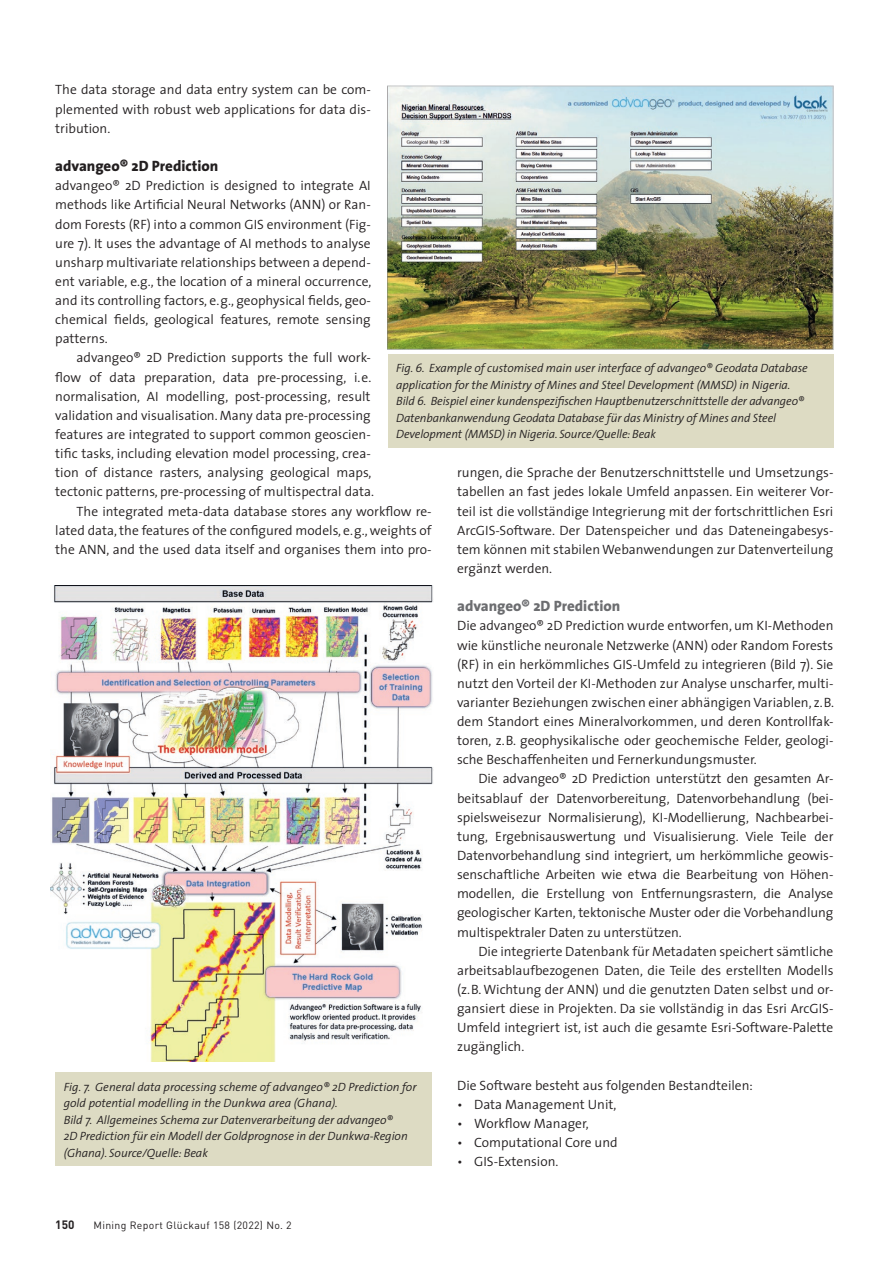
<style>
.page{position:relative;width:893px;height:1263px;background:#fff}
.page>*{position:absolute;margin:0;border:0;box-sizing:border-box;transform-origin:0 0}
.t1{font:800 15px "The Sans";color:#6c6d70}
.t2{font:800 15px "The Sans";color:#231f20}
.t3{font:300 13.5px/19.2px "The Sans";color:#231f20;text-align:justify}
.t4{font:italic 300 12px/16.5px "The Sans";letter-spacing:-.005em;color:#231f20}
.t5{font:700 12px "DIN";color:#231f20}
.t6{font:10.5px "DIN";letter-spacing:.03em;color:#231f20}
</style>
<div class="page">
<img style="left:388px;top:85px;width:445px;height:265px">
<img style="left:51px;top:585px;width:382px;height:476px">
<div style="left:388px;top:354px;width:445px;height:94px;background:#dddbc3"></div>
<div style="left:55px;top:1073px;width:377px;height:93px;background:#dddbc3"></div>
<p class="t3" style="left:55px;top:80px;width:317px">The data storage and data entry system can be com&shy;plemented with robust web applications for data dis&shy;tribution.</p>
<p class="t2" style="left:55px;top:153px;width:165px">advangeo® 2D Prediction</p>
<p class="t3" style="left:55px;top:176px;width:318px">advangeo® 2D Prediction is designed to integrate AI methods like Artificial Neural Networks (ANN) or Ran&shy;dom Forests (RF) into a common GIS environment (Fig&shy;ure 7). It uses the advantage of AI methods to analyse unsharp multivariate relationships between a depend&shy;ent variable, e.g., the location of a mineral occurrence, and its controlling factors, e.g., geophysical fields, geo&shy;chemical fields, geological features, remote sensing patterns.</p>
<p class="t3" style="left:77px;top:348px;width:296px">advangeo® 2D Prediction supports the full work-</p>
<p class="t3" style="left:55px;top:367px;width:318px">flow of data preparation, data pre-processing, i.e.</p>
<p class="t3" style="left:55px;top:386px;width:317px">normalisation, AI modelling, post-processing, result</p>
<p class="t3" style="left:55px;top:405px;width:317px">validation and visualisation. Many data pre-processing</p>
<p class="t3" style="left:55px;top:424px;width:317px">features are integrated to support common geoscien-</p>
<p class="t3" style="left:55px;top:444px;width:317px">tific tasks, including elevation model processing, crea-</p>
<p class="t3" style="left:55px;top:463px;width:318px">tion of distance rasters, analysing geological maps,</p>
<p class="t3" style="left:55px;top:482px;width:320px">tectonic patterns, pre-processing of multispectral data.</p>
<p class="t3" style="left:77px;top:501px;width:357px">The integrated meta-data database stores any workflow re-</p>
<p class="t3" style="left:55px;top:520px;width:378px">lated data, the features of the configured models, e.g., weights of</p>
<p class="t3" style="left:55px;top:539px;width:378px">the ANN, and the used data itself and organises them into pro-</p>
<p class="t4" style="left:396px;top:359px;width:413px">Fig. 6. Example of customised main user interface of advangeo® Geodata Database application for the Ministry of Mines and Steel Development (MMSD) in Nigeria.<br>Bild 6. Beispiel einer kundenspezifischen Hauptbenutzerschnittstelle der advangeo® Datenbankanwendung Geodata Database für das Ministry of Mines and Steel Development (MMSD) in Nigeria. Source/Quelle: Beak</p>
<p class="t3" style="left:457px;top:463px;width:378px">rungen, die Sprache der Benutzerschnittstelle und Umsetzungs&shy;tabellen an fast jedes lokale Umfeld anpassen. Ein weiterer Vor&shy;teil ist die vollständige Integrierung mit der fortschrittlichen Esri ArcGIS-Software. Der Datenspeicher und das Dateneingabesys&shy;tem können mit stabilen Webanwendungen zur Datenverteilung ergänzt werden.</p>
<p class="t1" style="left:457px;top:594px;width:165px">advangeo® 2D Prediction</p>
<p class="t3" style="left:457px;top:616px;width:378px">Die advangeo® 2D Prediction wurde entworfen, um KI-Methoden wie künstliche neuronale Netzwerke (ANN) oder Random Forests (RF) in ein herkömmliches GIS-Umfeld zu integrieren (Bild 7). Sie nutzt den Vorteil der KI-Methoden zur Analyse unscharfer, multi&shy;varianter Beziehungen zwischen einer abhängigen Variablen, z.B. dem Standort eines Mineralvorkommen, und deren Kontrollfak&shy;toren, z.B. geophysikalische oder geochemische Felder, geologi&shy;sche Beschaffenheiten und Fernerkundungsmuster.</p>
<p class="t3" style="left:457px;top:769px;width:378px;text-indent:21px">Die advangeo® 2D Prediction unterstützt den gesamten Ar&shy;beitsablauf der Datenvorbereitung, Datenvorbehandlung (bei&shy;spielsweisezur Normalisierung), KI-Modellierung, Nachbearbei&shy;tung, Ergebnisauswertung und Visualisierung. Viele Teile der Datenvorbehandlung sind integriert, um herkömmliche geowis&shy;senschaftliche Arbeiten wie etwa die Bearbeitung von Höhen&shy;modellen, die Erstellung von Entfernungsrastern, die Analyse geologischer Karten, tektonische Muster oder die Vorbehandlung multispektraler Daten zu unterstützen.</p>
<p class="t3" style="left:457px;top:941px;width:378px;text-indent:21px">Die integrierte Datenbank für Metadaten speichert sämtliche arbeitsablaufbezogenen Daten, die Teile des erstellten Modells (z.B. Wichtung der ANN) und die genutzten Daten selbst und or&shy;gansiert diese in Projekten. Da sie vollständig in das Esri ArcGIS-Umfeld integriert ist, ist auch die gesamte Esri-Software-Palette zugänglich.</p>
<p class="t3" style="left:457px;top:1075px;width:297px">Die Software besteht aus folgenden Bestandteilen:</p>
<p class="t3" style="left:457px;top:1094px;width:161px">• Data Management Unit,</p>
<p class="t3" style="left:457px;top:1113px;width:133px">• Workflow Manager,</p>
<p class="t3" style="left:457px;top:1132px;width:162px">• Computational Core und</p>
<p class="t3" style="left:457px;top:1151px;width:103px">• GIS-Extension.</p>
<p class="t4" style="left:64px;top:1078px;width:354px">Fig. 7. General data processing scheme of advangeo® 2D Prediction for gold potential modelling in the Dunkwa area (Ghana).<br>Bild 7. Allgemeines Schema zur Datenverarbeitung der advangeo®<br>2D Prediction für ein Modell der Goldprognose in der Dunkwa-Region (Ghana). Source/Quelle: Beak</p>
<p class="t5" style="left:55px;top:1217px;width:21px">150</p>
<p class="t6" style="left:94px;top:1218px;width:200px">Mining Report Glückauf 158 (2022) No. 2</p>
</div>
